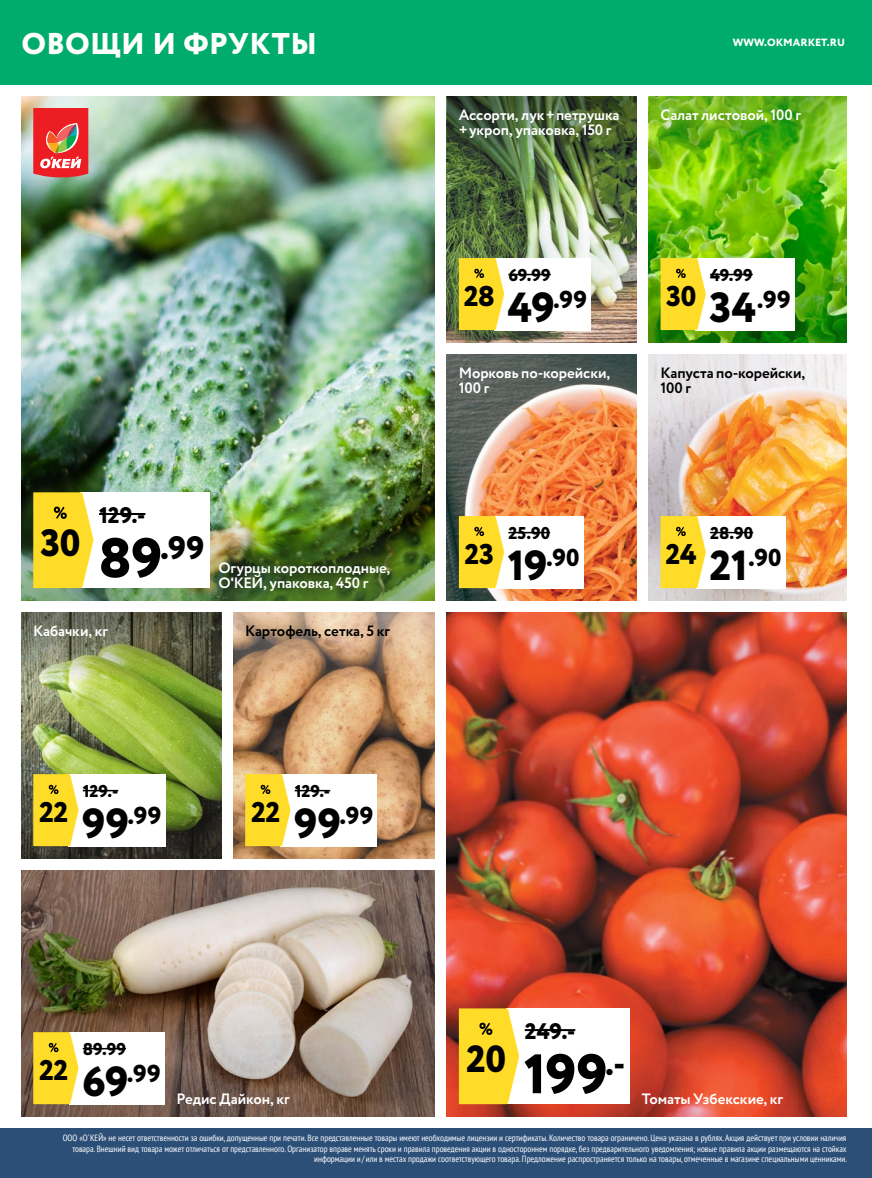
<style>
.page{position:relative;width:872px;height:1178px;background:#fff}
.page>*{position:absolute;margin:0;border:0;box-sizing:border-box;transform-origin:0 0}
.t1{font:800 55.5px "Circe";color:#000}
.t2{font:800 37.95px "Circe";color:#000}
.t3{font:800 32.4px "Circe";color:#000}
.t4{font:800 30px "Circe";letter-spacing:.01em;color:#fff}
.t5{font:800 28.5px "Circe";letter-spacing:-.015em;color:#000}
.t6{font:800 24.45px "Circe";letter-spacing:.01em;color:#000}
.t7{font:800 22.5px "Circe";letter-spacing:-.005em;color:#000}
.t8{font:800 17.1px "Circe";color:#000}
.t9{font:700 15px/15px "Circe";letter-spacing:-.005em;color:#fff}
.t10{font:700 15px/15px "Circe";letter-spacing:-.005em;color:#000}
.t11{font:800 10.5px "Circe";letter-spacing:.01em;color:#fff}
.t12{font:condensed 9px/10.5px "PT Sans";color:#fff;text-align:right}
.s1{font-size:42px}
.s2{font-size:55.5px}
</style>
<div class="page">
<img style="left:447px;top:178px;width:189px;height:164px">
<img style="left:21px;top:870px;width:414px;height:246px">
<img style="left:21px;top:96px;width:414px;height:408px">
<img style="left:447px;top:612px;width:399px;height:504px">
<img style="left:233px;top:694px;width:202px;height:164px">
<img style="left:648px;top:354px;width:198px;height:246px">
<img style="left:648px;top:178px;width:198px;height:164px">
<img style="left:22px;top:694px;width:199px;height:164px">
<img style="left:447px;top:354px;width:189px;height:246px">
<img style="left:648px;top:96px;width:198px;height:82px">
<img style="left:21px;top:612px;width:200px;height:82px">
<img style="left:447px;top:96px;width:189px;height:82px">
<svg style="left:233px;top:612px;width:202px;height:82px;background:#c7a17e"></svg>
<img style="left:21px;top:504px;width:414px;height:96px">
<div style="left:0;top:1128px;width:872px;height:50px;background:#2c4f78"></div>
<div style="left:506px;top:1008px;width:124px;height:96px;background:#fff"></div>
<hr style="left:525px;top:1029px;width:50px;height:2px;background:#000">
<svg style="left:459px;top:1008px;width:60px;height:96px;background:#fbdb3a"></svg>
<div style="left:696px;top:516px;width:89px;height:72px;background:#fff"></div>
<hr style="left:710px;top:532px;width:43px;height:1px;background:#000">
<svg style="left:660px;top:516px;width:46px;height:72px;background:#fadc3d"></svg>
<div style="left:69px;top:1032px;width:95px;height:72px;background:#fff"></div>
<hr style="left:83px;top:1048px;width:43px;height:1px;background:#000">
<svg style="left:33px;top:1032px;width:45px;height:72px;background:#fada38"></svg>
<div style="left:280px;top:774px;width:97px;height:72px;background:#fff"></div>
<hr style="left:295px;top:790px;width:35px;height:1px;background:#000">
<svg style="left:245px;top:774px;width:45px;height:72px;background:#fbdb38"></svg>
<div style="left:494px;top:516px;width:89px;height:72px;background:#fff"></div>
<hr style="left:508px;top:532px;width:42px;height:1px;background:#000">
<svg style="left:459px;top:516px;width:45px;height:72px;background:#fbdc3a"></svg>
<div style="left:696px;top:258px;width:99px;height:72px;background:#fff"></div>
<hr style="left:710px;top:274px;width:42px;height:1px;background:#000">
<svg style="left:660px;top:258px;width:46px;height:72px;background:#f9db3a"></svg>
<div style="left:69px;top:774px;width:97px;height:72px;background:#fff"></div>
<hr style="left:83px;top:790px;width:35px;height:1px;background:#000">
<svg style="left:33px;top:774px;width:45px;height:72px;background:#fada38"></svg>
<div style="left:494px;top:258px;width:96px;height:72px;background:#fff"></div>
<hr style="left:508px;top:274px;width:43px;height:1px;background:#000">
<svg style="left:459px;top:258px;width:45px;height:72px;background:#fbdc39"></svg>
<div style="left:80px;top:492px;width:129px;height:96px;background:#fff"></div>
<hr style="left:99px;top:513px;width:46px;height:2px;background:#000">
<svg style="left:33px;top:492px;width:60px;height:96px;background:#fada39"></svg>
<svg style="left:33px;top:108px;width:55px;height:69px;background:#e34643"></svg>
<div style="left:0;top:0;width:872px;height:84px;background:#00ac6c"></div>
<h3 class="t4" style="left:21px;top:23px;width:297px">ОВОЩИ И ФРУКТЫ</h3>
<p class="t11" style="left:733px;top:35px;width:113px">WWW.OKMARKET.RU</p>
<h3 class="t9" style="left:459px;top:108px;width:162px">Ассорти, лук+петрушка +укроп, упаковка, 150 г</h3>
<h3 class="t9" style="left:660px;top:108px;width:142px">Салат листовой, 100 г</h3>
<h3 class="t8" style="left:508px;top:264px;width:44px">69.99</h3>
<h3 class="t8" style="left:710px;top:264px;width:44px">49.99</h3>
<h3 class="t5" style="left:464px;top:277px;width:33px">28</h3>
<h3 class="t6" style="left:508px;top:283px;width:81px"><span class="s1">49</span>.99</h3>
<h3 class="t5" style="left:666px;top:277px;width:32px">30</h3>
<h3 class="t6" style="left:709px;top:283px;width:83px"><span class="s1">34</span>.99</h3>
<h3 class="t9" style="left:459px;top:366px;width:153px">Морковь по-корейски,<br>100 г</h3>
<h3 class="t10" style="left:660px;top:366px;width:146px">Капуста по-корейски,<br>100 г</h3>
<h3 class="t7" style="left:99px;top:500px;width:48px">129.-</h3>
<h2 class="t2" style="left:41px;top:517px;width:42px">30</h2>
<h3 class="t3" style="left:98px;top:526px;width:108px"><span class="s2">89</span>.99</h3>
<h3 class="t9" style="left:218px;top:561px;width:173px">Огурцы короткоплодные,<br>О'КЕЙ, упаковка, 450 г</h3>
<h3 class="t5" style="left:464px;top:535px;width:31px">23</h3>
<h3 class="t8" style="left:508px;top:522px;width:43px">25.90</h3>
<h3 class="t6" style="left:508px;top:541px;width:73px"><span class="s1">19</span>.90</h3>
<h3 class="t5" style="left:665px;top:535px;width:33px">24</h3>
<h3 class="t8" style="left:710px;top:522px;width:45px">28.90</h3>
<h3 class="t6" style="left:709px;top:541px;width:74px"><span class="s1">21</span>.90</h3>
<h3 class="t9" style="left:33px;top:624px;width:76px">Кабачки, кг</h3>
<h3 class="t10" style="left:245px;top:624px;width:146px">Картофель, сетка, 5 кг</h3>
<h3 class="t8" style="left:83px;top:780px;width:37px">129.-</h3>
<h3 class="t8" style="left:295px;top:780px;width:37px">129.-</h3>
<h3 class="t5" style="left:39px;top:793px;width:31px">22</h3>
<h3 class="t6" style="left:82px;top:799px;width:81px"><span class="s1">99</span>.99</h3>
<h3 class="t5" style="left:251px;top:793px;width:31px">22</h3>
<h3 class="t6" style="left:294px;top:799px;width:81px"><span class="s1">99</span>.99</h3>
<h3 class="t5" style="left:39px;top:1051px;width:31px">22</h3>
<h3 class="t8" style="left:83px;top:1038px;width:45px">89.99</h3>
<h3 class="t6" style="left:82px;top:1057px;width:80px"><span class="s1">69</span>.99</h3>
<h3 class="t9" style="left:176px;top:1092px;width:115px">Редис Дайкон, кг</h3>
<h2 class="t2" style="left:466px;top:1033px;width:41px">20</h2>
<h3 class="t7" style="left:525px;top:1016px;width:52px">249.-</h3>
<h1 class="t1" style="left:524px;top:1036px;width:103px">199<sup>.-</sup></h1>
<h3 class="t9" style="left:642px;top:1092px;width:143px">Томаты Узбекские, кг</h3>
<p class="t12" style="left:63px;top:1132px;width:786px">ООО «О´КЕЙ» не несет ответственности за ошибки, допущенные при печати. Все представленные товары имеют необходимые лицензии и сертификаты. Количество товара ограничено. Цена указана в рублях. Акция действует при условии наличия товара. Внешний вид товара может отличаться от представленного. Организатор вправе менять сроки и правила проведения акции в одностороннем порядке, без предварительного уведомления; новые правила акции размещаются на стойках информации и / или в местах продажи соответствующего товара. Предложение распространяется только на товары, отмеченные в магазине специальными ценниками.</p>
</div>
